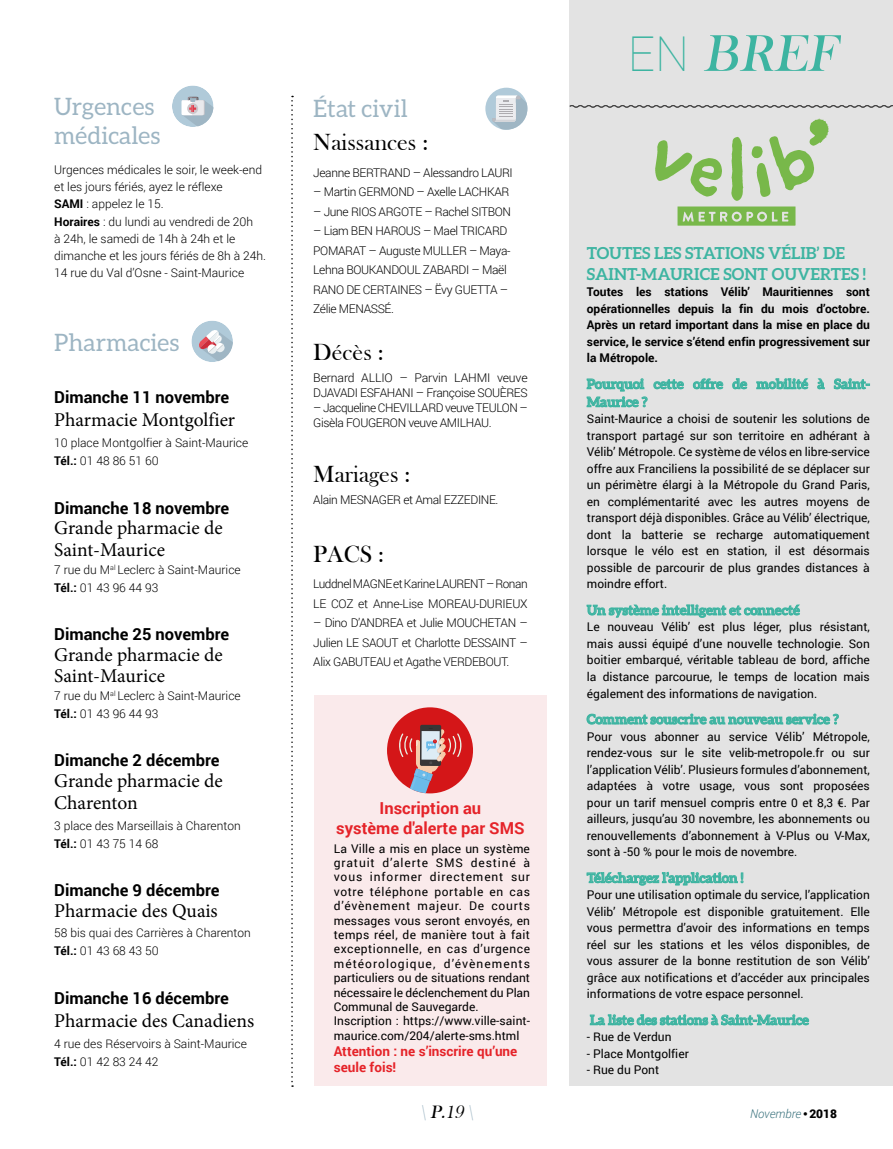
<style>
.page{position:relative;width:893px;height:1149px;background:#fff}
.page>*{position:absolute;margin:0;border:0;box-sizing:border-box;transform-origin:0 0}
.t1{font:italic 53.4px "Bask Old Face";color:#3db4a1}
.t2{font:24px/28.8px "Aleo";color:#9db5c3}
.t3{font:24px "Bask Old Face";color:#000}
.t4{font:19.5px/21.6px "Minion Pro";color:#000}
.t5{font:italic 18.45px "Bask Old Face";color:#000}
.t6{font:700 16.5px "Roboto";color:#000}
.t7{font:700 16.5px/21px "Aleo";color:#3db4a1}
.t8{font:700 16.5px/19.8px "Roboto";color:#e52329;text-align:center}
.t9{font:700 13.5px/18px "Aleo";color:#3db4a1}
.t10{font:700 13.5px/16.2px "Roboto";color:#e52329}
.t11{font:12px/16.5px "Roboto";color:#000;text-align:justify}
.t12{font:300 12px/17.2px "Roboto";color:#000}
.t13{font:300 12px/19.5px "Roboto";letter-spacing:-.02em;color:#000}
.t14{font:700 12px/16.5px "Roboto";color:#000;text-align:justify}
.t15{font:300 12px/19.5px "Roboto";letter-spacing:-.04em;color:#000}
.t16{font:italic 300 12px "Roboto";color:#3b737e}
.s1{font-weight:700}
.s2{font-family:"Roboto";font-weight:100;font-style:normal;font-size:48px}
.s3{color:#9db5c3}
.s4{font-family:"Bask Old Face";font-weight:400;font-style:normal;color:#000}
.s5{font-weight:900;font-style:normal;color:#000}
</style>
<div class="page">
<div style="left:570px;top:0;width:323px;height:1085px;background:#e3e3e3"></div>
<svg style="left:655px;top:118px;width:174px;height:108px"></svg>
<div style="left:172px;top:85px;width:41px;height:42px;background:#b0cad9;border-radius:50%"></div>
<svg style="left:181px;top:97px;width:32px;height:30px"></svg>
<svg style="left:191px;top:320px;width:42px;height:42px"></svg>
<svg style="left:197px;top:328px;width:36px;height:34px"></svg>
<svg style="left:291px;top:96px;width:2px;height:990px"></svg>
<svg style="left:569px;top:104px;width:324px;height:4px"></svg>
<svg style="left:654px;top:379px;width:30px;height:10px"></svg>
<svg style="left:693px;top:378px;width:30px;height:11px"></svg>
<svg style="left:732px;top:378px;width:15px;height:12px"></svg>
<svg style="left:756px;top:378px;width:52px;height:11px"></svg>
<svg style="left:817px;top:378px;width:8px;height:11px"></svg>
<svg style="left:834px;top:378px;width:36px;height:11px"></svg>
<svg style="left:587px;top:378px;width:60px;height:30px"></svg>
<svg style="left:587px;top:604px;width:213px;height:14px"></svg>
<svg style="left:587px;top:713px;width:252px;height:12px"></svg>
<svg style="left:587px;top:871px;width:156px;height:14px"></svg>
<svg style="left:590px;top:1014px;width:219px;height:12px"></svg>
<div style="left:314px;top:694px;width:233px;height:391px;background:#faeaeb"></div>
<svg style="left:485px;top:88px;width:42px;height:42px"></svg>
<svg style="left:387px;top:707px;width:86px;height:86px"></svg>
<h2 class="t2" style="left:54px;top:92px;width:107px">Urgences médicales</h2>
<p class="t12" style="left:54px;top:161px;width:213px">Urgences médicales le soir, le week-end et les jours fériés, ayez le réflexe<br><span class="s1">SAMI</span> : appelez le 15.<br><span class="s1">Horaires</span> : du lundi au vendredi de 20h<br>à 24h, le samedi de 14h à 24h et le dimanche et les jours fériés de 8h à 24h.<br>14 rue du Val d’Osne - Saint-Maurice</p>
<h2 class="t2" style="left:54px;top:327px;width:126px">Pharmacies</h2>
<h3 class="t6" style="left:54px;top:386px;width:177px">Dimanche 11 novembre</h3>
<h3 class="t4" style="left:54px;top:409px;width:182px">Pharmacie Montgolfier</h3>
<p class="t12" style="left:54px;top:433px;width:196px;line-height:18px">10 place Montgolfier à Saint-Maurice<br><span class="s1">Tél.:</span> 01 48 86 51 60</p>
<h3 class="t6" style="left:54px;top:496px;width:177px">Dimanche 18 novembre</h3>
<h3 class="t4" style="left:54px;top:517px;width:170px">Grande pharmacie de<br>Saint-Maurice</h3>
<p class="t12" style="left:54px;top:560px;width:188px;line-height:18px">7 rue du M<sup>al</sup> Leclerc à Saint-Maurice<br><span class="s1">Tél.:</span> 01 43 96 44 93</p>
<h3 class="t6" style="left:54px;top:622px;width:177px">Dimanche 25 novembre</h3>
<h3 class="t4" style="left:54px;top:643px;width:170px">Grande pharmacie de<br>Saint-Maurice</h3>
<p class="t12" style="left:54px;top:686px;width:188px;line-height:18px">7 rue du M<sup>al</sup> Leclerc à Saint-Maurice<br><span class="s1">Tél.:</span> 01 43 96 44 93</p>
<h3 class="t6" style="left:54px;top:748px;width:167px">Dimanche 2 décembre</h3>
<h3 class="t4" style="left:54px;top:770px;width:170px">Grande pharmacie de<br>Charenton</h3>
<p class="t12" style="left:54px;top:815px;width:188px;line-height:18px">3 place des Marseillais à Charenton<br><span class="s1">Tél.:</span> 01 43 75 14 68</p>
<h3 class="t6" style="left:54px;top:878px;width:167px">Dimanche 9 décembre</h3>
<h3 class="t4" style="left:54px;top:899px;width:165px">Pharmacie des Quais</h3>
<p class="t12" style="left:54px;top:923px;width:198px;line-height:18px">58 bis quai des Carrières à Charenton<br><span class="s1">Tél.:</span> 01 43 68 43 50</p>
<h3 class="t6" style="left:54px;top:985px;width:176px">Dimanche 16 décembre</h3>
<h3 class="t4" style="left:54px;top:1009px;width:201px">Pharmacie des Canadiens</h3>
<p class="t12" style="left:54px;top:1033px;width:194px;line-height:18px">4 rue des Réservoirs à Saint-Maurice<br><span class="s1">Tél.:</span> 01 42 83 24 42</p>
<h2 class="t2" style="left:313px;top:93px;width:96px">État civil</h2>
<h2 class="t3" style="left:313px;top:129px;width:117px">Naissances :</h2>
<p class="t13" style="left:313px;top:162px;width:201px">Jeanne BERTRAND – Alessandro LAURI</p>
<p class="t13" style="left:313px;top:182px;width:198px">– Martin GERMOND – Axelle LACHKAR</p>
<p class="t13" style="left:313px;top:201px;width:199px">– June RIOS ARGOTE – Rachel SITBON</p>
<p class="t13" style="left:313px;top:221px;width:199px">– Liam BEN HAROUS – Mael TRICARD<br>POMARAT – Auguste MULLER – Maya-<br>Lehna BOUKANDOUL ZABARDI – Maël<br>RANO DE CERTAINES – Ëvy GUETTA –<br>Zélie MENASSÉ.</p>
<h2 class="t3" style="left:313px;top:339px;width:72px">Décès :</h2>
<p class="t13" style="left:313px;top:370px;width:216px;line-height:15px">Bernard ALLIO – Parvin LAHMI veuve<br>DJAVADI ESFAHANI – Françoise SOUÈRES</p>
<p class="t13" style="left:313px;top:400px;width:216px;line-height:15px">– Jacqueline CHEVILLARD veuve TEULON –<br>Gisèla FOUGERON veuve AMILHAU.</p>
<h2 class="t3" style="left:313px;top:461px;width:99px">Mariages :</h2>
<p class="t13" style="left:313px;top:489px;width:187px">Alain MESNAGER et Amal EZZEDINE.</p>
<h2 class="t3" style="left:313px;top:540px;width:72px">PACS :</h2>
<p class="t15" style="left:313px;top:573px;width:216px">Luddnel MAGNE et Karine LAURENT – Ronan<br>LE COZ et Anne-Lise MOREAU-DURIEUX</p>
<p class="t13" style="left:313px;top:612px;width:216px;text-align:justify">– Dino D’ANDREA et Julie MOUCHETAN – Julien LE SAOUT et Charlotte DESSAINT – Alix GABUTEAU et Agathe VERDEBOUT.</p>
<h3 class="t8" style="left:336px;top:797px;width:190px">Inscription au<br>système d'alerte par SMS</h3>
<p class="t11" style="left:334px;top:840px;width:198px;line-height:14.4px;text-align:left">La Ville a mis en place un système gratuit d’alerte SMS destiné à vous informer directement sur votre téléphone portable en cas d’évènement majeur. De courts messages vous seront envoyés, en temps réel, de manière tout à fait exceptionnelle, en cas d’urgence météorologique, d’évènements particuliers ou de situations rendant nécessaire le déclenchement du Plan Communal de Sauvegarde.<br>Inscription : https://www.ville-saint&shy;maurice.com/204/alerte-sms.html</p>
<p class="t10" style="left:334px;top:1042px;width:185px">Attention : ne s’inscrire qu’une seule fois!</p>
<h1 class="t1" style="left:628px;top:24px;width:220px"><span class="s2">E N</span> BREF</h1>
<h3 class="t7" style="left:587px;top:242px;width:281px">TOUTES LES STATIONS VÉLIB’ DE<br>SAINT-MAURICE SONT OUVERTES !</h3>
<p class="t14" style="left:587px;top:283px;width:285px">Toutes les stations Vélib’ Mauritiennes sont opérationnelles depuis la fin du mois d’octobre.<br>Après un retard important dans la mise en place du service, le service s’étend enfin progressivement sur la Métropole.</p>
<p class="t9" style="left:587px;top:374px;width:285px">Pourquoi cette offre de mobilité à Saint-<br>Maurice ?</p>
<p class="t11" style="left:587px;top:410px;width:285px">Saint-Maurice a choisi de soutenir les solutions de transport partagé sur son territoire en adhérant à Vélib’ Métropole. Ce système de vélos en libre-service offre aux Franciliens la possibilité de se déplacer sur un périmètre élargi à la Métropole du Grand Paris, en complémentarité avec les autres moyens de transport déjà disponibles. Grâce au Vélib’ électrique, dont la batterie se recharge automatiquement lorsque le vélo est en station, il est désormais possible de parcourir de plus grandes distances à moindre effort.</p>
<p class="t9" style="left:587px;top:600px;width:214px">Un système intelligent et connecté</p>
<p class="t11" style="left:587px;top:618px;width:285px">Le nouveau Vélib’ est plus léger, plus résistant, mais aussi équipé d’une nouvelle technologie. Son boitier embarqué, véritable tableau de bord, affiche la distance parcourue, le temps de location mais également des informations de navigation.</p>
<p class="t9" style="left:587px;top:709px;width:253px">Comment souscrire au nouveau service ?</p>
<p class="t11" style="left:587px;top:727px;width:285px">Pour vous abonner au service Vélib’ Métropole, rendez-vous sur le site velib-metropole.fr ou sur l’application Vélib’. Plusieurs formules d’abonnement, adaptées à votre usage, vous sont proposées pour un tarif mensuel compris entre 0 et 8,3 €. Par ailleurs, jusqu’au 30 novembre, les abonnements ou renouvellements d’abonnement à V-Plus ou V-Max, sont à -50 % pour le mois de novembre.</p>
<p class="t9" style="left:587px;top:868px;width:158px">Téléchargez l’application !</p>
<p class="t11" style="left:587px;top:885px;width:285px">Pour une utilisation optimale du service, l’application Vélib’ Métropole est disponible gratuitement. Elle vous permettra d’avoir des informations en temps réel sur les stations et les vélos disponibles, de vous assurer de la bonne restitution de son Vélib’ grâce aux notifications et d’accéder aux principales informations de votre espace personnel.</p>
<p class="t9" style="left:590px;top:1010px;width:220px">La liste des stations à Saint-Maurice</p>
<p class="t11" style="left:587px;top:1027px;width:86px">- Rue de Verdun</p>
<p class="t11" style="left:587px;top:1044px;width:103px">- Place Montgolfier</p>
<p class="t11" style="left:587px;top:1060px;width:74px">- Rue du Pont</p>
<h3 class="t5" style="left:420px;top:1101px;width:54px"><span class="s3">\</span> P.19 <span class="s3">\</span></h3>
<p class="t16" style="left:750px;top:1104px;width:89px">Novembre<span class="s4">•</span><span class="s5">2018</span></p>
</div>
